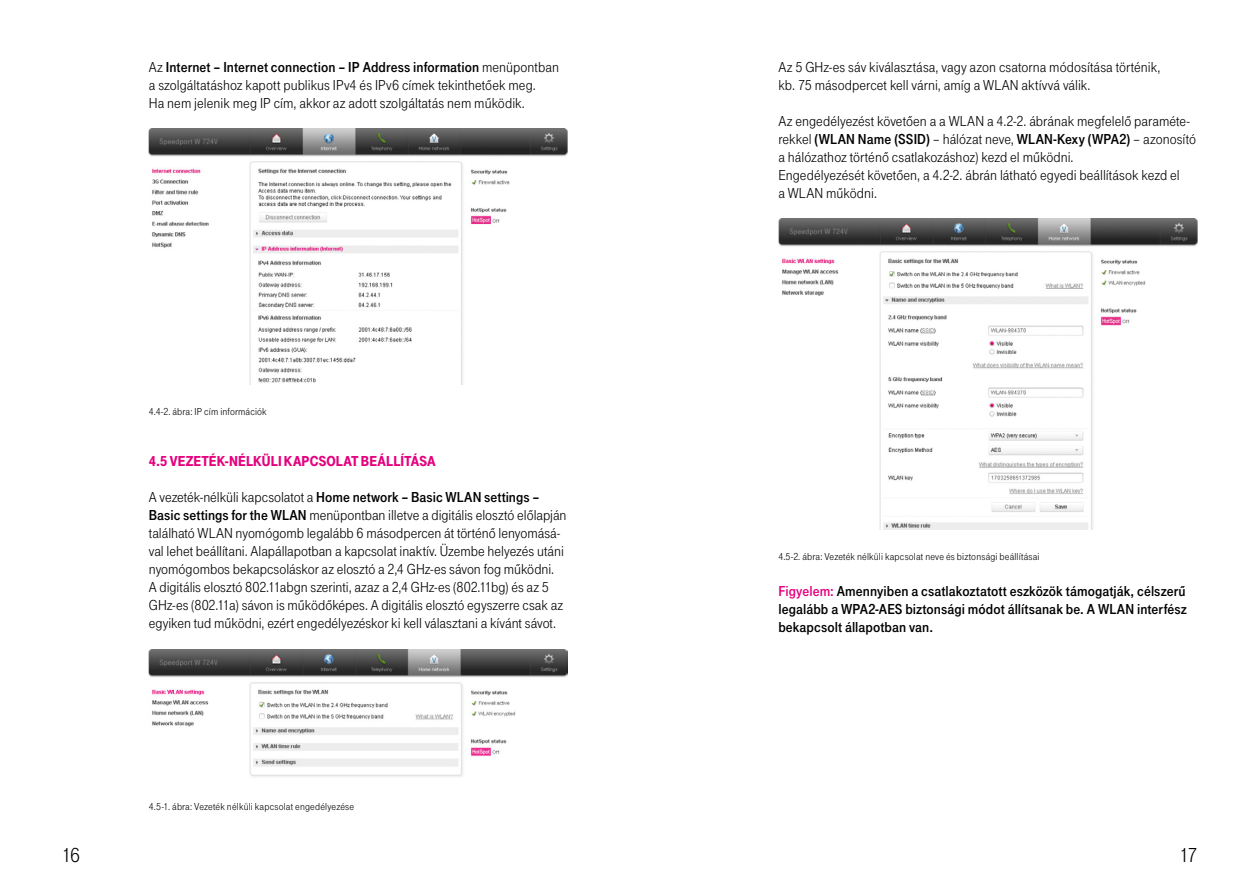
<style>
.page{position:relative;width:1259px;height:893px;background:#fff}
.page>*{position:absolute;margin:0;border:0;box-sizing:border-box;transform-origin:0 0}
.t1{font:21px "Tele Grotesk H Norm";color:#000}
.t2{font:15px/18px "Tele Grotesk H Norm";color:#000}
.t3{font:700 15px/18px "Tele Grotesk H";letter-spacing:.005em;color:#000;text-align:justify}
.t4{font:15px "Tele Grotesk H Ultr";letter-spacing:.01em;color:#e5007d}
.t5{font:10.5px "Tele Grotesk H Norm";letter-spacing:.015em;color:#000}
.s1{font-family:"Tele Grotesk H Norm";font-weight:400}
.s2{font-family:"Tele Grotesk H";font-weight:700}
.s3{color:#e5007d}
</style>
<div class="page">
<img style="left:149px;top:129px;width:419px;height:255px">
<img style="left:149px;top:649px;width:419px;height:128px">
<img style="left:778px;top:219px;width:419px;height:310px">
<p class="t3" style="left:149px;top:58px;width:412px"><span class="s1">Az</span> Internet – Internet connection – IP Address information <span class="s1">menüpontban</span></p>
<p class="t2" style="left:149px;top:76px;width:388px">a szolgáltatáshoz kapott publikus IPv4 és IPv6 címek tekinthetőek meg.<br>Ha nem jelenik meg IP cím, akkor az adott szolgáltatás nem működik.</p>
<p class="t5" style="left:149px;top:406px;width:119px">4.4-2. ábra: IP cím információk</p>
<p class="t4" style="left:149px;top:453px;width:288px">4.5 VEZETÉK-NÉLKÜLI KAPCSOLAT BEÁLLÍTÁSA</p>
<p class="t3" style="left:149px;top:488px;width:392px"><span class="s1">A vezeték-nélküli kapcsolatot a</span> Home network – Basic WLAN settings –</p>
<p class="t2" style="left:149px;top:506px;width:419px"><span class="s2">Basic settings for the WLAN</span> menüpontban illetve a digitális elosztó előlapján található WLAN</p>
<p class="t2" style="left:149px;top:524px;width:416px;text-indent:87px">nyomógomb legalább 6 másodpercen át történő lenyomásá&shy;val lehet beállítani. Alapállapotban a kapcsolat inaktív. Üzembe helyezés utáni nyomógombos bekapcsoláskor az elosztó a 2,4 GHz-es sávon fog működni.<br>A digitális elosztó 802.11abgn szerinti, azaz a 2,4 GHz-es (802.11bg) és az 5<br>GHz-es (802.11a) sávon is működőképes. A digitális elosztó egyszerre csak az egyiken tud működni, ezért engedélyezéskor ki kell választani a kívánt sávot.</p>
<p class="t5" style="left:149px;top:801px;width:207px">4.5-1. ábra: Vezeték nélküli kapcsolat engedélyezése</p>
<p class="t2" style="left:778px;top:58px;width:383px">Az 5 GHz-es sáv kiválasztása, vagy azon csatorna módosítása történik, kb. 75 másodpercet kell várni, amíg a WLAN</p>
<p class="t2" style="left:1021px;top:76px;width:70px">aktívvá válik.</p>
<p class="t2" style="left:778px;top:112px;width:190px">Az engedélyezést követően a a WLAN</p>
<p class="t2" style="left:987px;top:112px;width:204px">a 4.2-2. ábrának megfelelő paraméte-</p>
<p class="t3" style="left:778px;top:130px;width:419px"><span class="s1">rekkel</span> (WLAN Name (SSID) <span class="s1">– hálózat neve,</span> WLAN-Kexy (WPA2) <span class="s1">– azonosító</span></p>
<p class="t2" style="left:778px;top:148px;width:403px">a hálózathoz történő csatlakozáshoz) kezd el működni.<br>Engedélyezését követően, a 4.2-2. ábrán látható egyedi beállítások kezd el a WLAN</p>
<p class="t2" style="left:826px;top:184px;width:52px">működni.</p>
<p class="t5" style="left:778px;top:551px;width:263px">4.5-2. ábra: Vezeték nélküli kapcsolat neve és biztonsági beállításai</p>
<p class="t3" style="left:778px;top:582px;width:410px"><span class="s3">Figyelem:</span> Amennyiben a csatlakoztatott eszközök támogatják, célszerű legalább a WPA2-AES biztonsági módot állítsanak be. A WLAN interfész bekapcsolt állapotban van.</p>
<h1 class="t1" style="left:62px;top:843px;width:20px">16</h1>
<h1 class="t1" style="left:1179px;top:843px;width:19px">17</h1>
</div>
